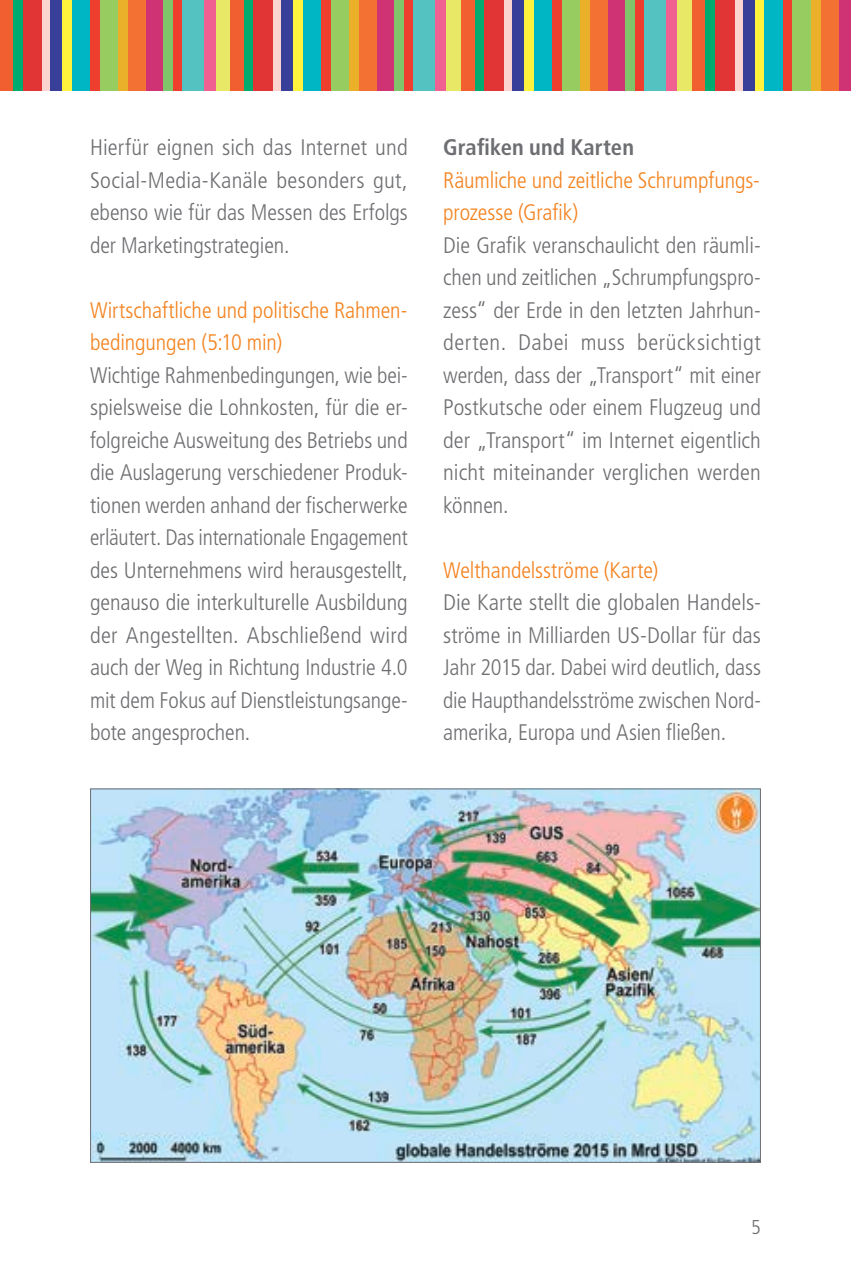
<style>
.page{position:relative;width:851px;height:1276px;background:#fff}
.page>*{position:absolute;margin:0;border:0;box-sizing:border-box;transform-origin:0 0}
.t1{font:300 condensed 22.5px/32.5px "Frutiger LT Std";letter-spacing:-.005em;color:#6d6e71;text-align:justify}
.t2{font:300 condensed 22.5px/32.5px "Frutiger LT Std";letter-spacing:-.005em;color:#f4821e}
.t3{font:700 condensed 22.5px "Frutiger LT Std";letter-spacing:.005em;color:#6d6e71}
.t4{font:300 condensed 20px "Frutiger LT Std";color:#6d6e71}
</style>
<div class="page">
<div style="left:0;top:0;width:13px;height:90px;background:#f15e2f"></div>
<div style="left:13px;top:0;width:10px;height:90px;background:#00ab6f"></div>
<div style="left:23px;top:0;width:19px;height:90px;background:#e13434"></div>
<div style="left:42px;top:0;width:9px;height:90px;background:#fbd3cf"></div>
<div style="left:51px;top:0;width:11px;height:90px;background:#373f99"></div>
<div style="left:62px;top:0;width:10px;height:90px;background:#fff33e"></div>
<div style="left:72px;top:0;width:18px;height:90px;background:#00b6c5"></div>
<div style="left:90px;top:0;width:10px;height:90px;background:#ee3e2e"></div>
<div style="left:100px;top:0;width:18px;height:90px;background:#97cc61"></div>
<div style="left:118px;top:0;width:10px;height:90px;background:#eab029"></div>
<div style="left:128px;top:0;width:18px;height:90px;background:#f37133"></div>
<div style="left:146px;top:0;width:17px;height:90px;background:#cf3374"></div>
<div style="left:163px;top:0;width:10px;height:90px;background:#80c569"></div>
<div style="left:173px;top:0;width:10px;height:90px;background:#ee3e2e"></div>
<div style="left:183px;top:0;width:21px;height:90px;background:#54c2c0"></div>
<div style="left:204px;top:0;width:11px;height:90px;background:#f06191"></div>
<div style="left:215px;top:0;width:15px;height:90px;background:#e9e866"></div>
<div style="left:230px;top:0;width:14px;height:90px;background:#f15e2f"></div>
<div style="left:244px;top:0;width:9px;height:90px;background:#00ab6f"></div>
<div style="left:253px;top:0;width:20px;height:90px;background:#e13434"></div>
<div style="left:273px;top:0;width:8px;height:90px;background:#fbd3cf"></div>
<div style="left:281px;top:0;width:12px;height:90px;background:#373f99"></div>
<div style="left:293px;top:0;width:10px;height:90px;background:#fff33e"></div>
<div style="left:303px;top:0;width:18px;height:90px;background:#00b6c5"></div>
<div style="left:321px;top:0;width:10px;height:90px;background:#ee3e2e"></div>
<div style="left:331px;top:0;width:18px;height:90px;background:#97cc61"></div>
<div style="left:349px;top:0;width:10px;height:90px;background:#eab029"></div>
<div style="left:359px;top:0;width:18px;height:90px;background:#f37133"></div>
<div style="left:377px;top:0;width:16px;height:90px;background:#cf3374"></div>
<div style="left:393px;top:0;width:10px;height:90px;background:#80c569"></div>
<div style="left:403px;top:0;width:10px;height:90px;background:#ee3e2e"></div>
<div style="left:413px;top:0;width:22px;height:90px;background:#54c2c0"></div>
<div style="left:435px;top:0;width:11px;height:90px;background:#f06191"></div>
<div style="left:446px;top:0;width:15px;height:90px;background:#e9e866"></div>
<div style="left:461px;top:0;width:13px;height:90px;background:#f15e2f"></div>
<div style="left:474px;top:0;width:10px;height:90px;background:#00ab6f"></div>
<div style="left:484px;top:0;width:20px;height:90px;background:#e13434"></div>
<div style="left:504px;top:0;width:8px;height:90px;background:#fbd3cf"></div>
<div style="left:512px;top:0;width:12px;height:90px;background:#373f99"></div>
<div style="left:524px;top:0;width:10px;height:90px;background:#fff33e"></div>
<div style="left:534px;top:0;width:18px;height:90px;background:#00b6c5"></div>
<div style="left:552px;top:0;width:10px;height:90px;background:#ee3e2e"></div>
<div style="left:562px;top:0;width:18px;height:90px;background:#97cc61"></div>
<div style="left:580px;top:0;width:10px;height:90px;background:#eab029"></div>
<div style="left:590px;top:0;width:18px;height:90px;background:#f37133"></div>
<div style="left:608px;top:0;width:16px;height:90px;background:#cf3374"></div>
<div style="left:624px;top:0;width:10px;height:90px;background:#80c569"></div>
<div style="left:634px;top:0;width:10px;height:90px;background:#ee3e2e"></div>
<div style="left:644px;top:0;width:21px;height:90px;background:#54c2c0"></div>
<div style="left:665px;top:0;width:12px;height:90px;background:#f06191"></div>
<div style="left:677px;top:0;width:15px;height:90px;background:#e9e866"></div>
<div style="left:692px;top:0;width:13px;height:90px;background:#f15e2f"></div>
<div style="left:705px;top:0;width:10px;height:90px;background:#00ab6f"></div>
<div style="left:715px;top:0;width:20px;height:90px;background:#e13434"></div>
<div style="left:735px;top:0;width:8px;height:90px;background:#fbd3cf"></div>
<div style="left:743px;top:0;width:11px;height:90px;background:#373f99"></div>
<div style="left:754px;top:0;width:10px;height:90px;background:#fff33e"></div>
<div style="left:764px;top:0;width:18px;height:90px;background:#00b6c5"></div>
<div style="left:782px;top:0;width:10px;height:90px;background:#ee3e2e"></div>
<div style="left:792px;top:0;width:18px;height:90px;background:#97cc61"></div>
<div style="left:810px;top:0;width:10px;height:90px;background:#eab029"></div>
<div style="left:820px;top:0;width:18px;height:90px;background:#f37133"></div>
<div style="left:838px;top:0;width:12px;height:90px;background:#cf3374"></div>
<img style="left:92px;top:790px;width:666px;height:370px">
<p class="t1" style="left:90px;top:131px;width:319px">Hierfür eignen sich das Internet und Social-Media-Kanäle besonders gut, ebenso wie für das Messen des Erfolgs der Marketingstrategien.</p>
<p class="t2" style="left:90px;top:294px;width:319px">Wirtschaftliche und politische Rahmen&shy;bedingungen (5:10 min)</p>
<p class="t1" style="left:90px;top:359px;width:319px">Wichtige Rahmenbedingungen, wie bei&shy;spielsweise die Lohnkosten, für die er&shy;folgreiche Ausweitung des Betriebs und die Auslagerung verschiedener Produk&shy;tionen werden anhand der fischerwerke erläutert. Das internationale Engagement des Unternehmens wird herausgestellt, genauso die interkulturelle Ausbildung der Angestellten. Abschließend wird auch der Weg in Richtung Industrie 4.0 mit dem Fokus auf Dienstleistungsange&shy;bote angesprochen.</p>
<p class="t3" style="left:443px;top:134px;width:192px">Grafiken und Karten</p>
<p class="t2" style="left:443px;top:164px;width:318px">Räumliche und zeitliche Schrumpfungs&shy;prozesse (Grafik)</p>
<p class="t1" style="left:443px;top:229px;width:319px">Die Grafik veranschaulicht den räumli&shy;chen und zeitlichen „Schrumpfungspro&shy;zess“ der Erde in den letzten Jahrhun&shy;derten. Dabei muss berücksichtigt werden, dass der „Transport“ mit einer Postkutsche oder einem Flugzeug und der „Transport“ im Internet eigentlich nicht miteinander verglichen werden können.</p>
<p class="t2" style="left:443px;top:554px;width:216px">Welthandelsströme (Karte)</p>
<p class="t1" style="left:443px;top:586px;width:319px">Die Karte stellt die globalen Handels&shy;ströme in Milliarden US-Dollar für das Jahr 2015 dar. Dabei wird deutlich, dass die Haupthandelsströme zwischen Nord&shy;amerika, Europa und Asien fließen.</p>
<p class="t4" style="left:751px;top:1216px;width:11px">5</p>
</div>
